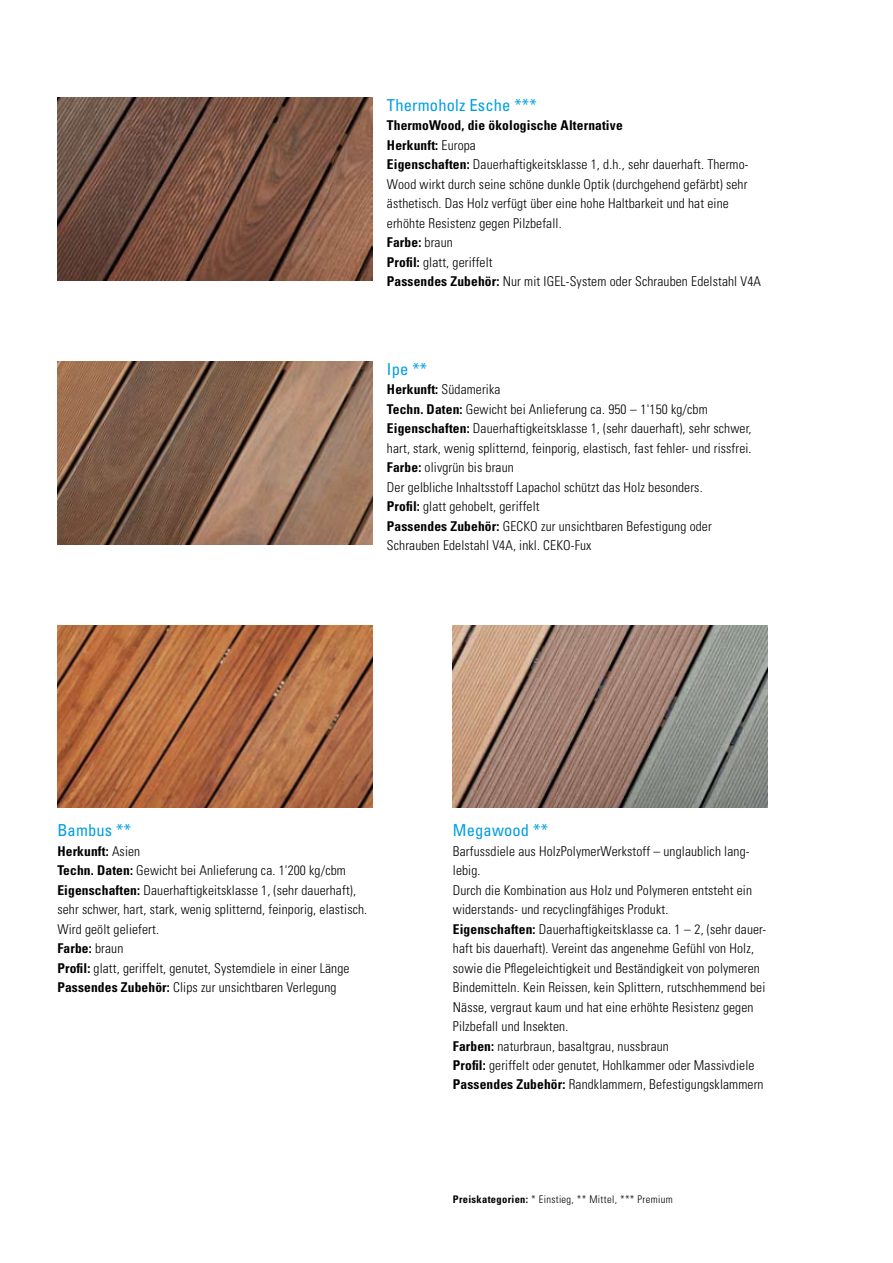
<style>
.page{position:relative;width:893px;height:1263px;background:#fff}
.page>*{position:absolute;margin:0;border:0;box-sizing:border-box;transform-origin:0 0}
.t1{font:condensed 16.5px "Univers";letter-spacing:.01em;color:#009ee0}
.t2{font:300 condensed 13.5px/19.5px "Univers";letter-spacing:.01em;color:#000}
.t3{font:300 condensed 10.5px "Univers";letter-spacing:.03em;color:#000}
.s1{font-weight:700}
</style>
<div class="page">
<img style="left:57px;top:98px;width:315px;height:183px">
<img style="left:57px;top:361px;width:315px;height:183px">
<img style="left:453px;top:625px;width:314px;height:183px">
<img style="left:57px;top:625px;width:315px;height:183px">
<p class="t1" style="left:387px;top:95px;width:151px">Thermoholz Esche ***</p>
<p class="t2" style="left:387px;top:116px;width:376px"><span class="s1">ThermoWood, die ökologische Alternative<br>Herkunft:</span> Europa<br><span class="s1">Eigenschaften:</span> Dauerhaftigkeitsklasse 1, d.h., sehr dauerhaft. Thermo-Wood wirkt durch seine schöne dunkle Optik (durchgehend gefärbt) sehr ästhetisch. Das Holz verfügt über eine hohe Haltbarkeit und hat eine erhöhte Resistenz gegen Pilzbefall.<br><span class="s1">Farbe:</span> braun<br><span class="s1">Profil:</span> glatt, geriffelt<br><span class="s1">Passendes Zubehör:</span> Nur mit IGEL-System oder Schrauben Edelstahl V4A</p>
<p class="t1" style="left:387px;top:358px;width:42px">Ipe **</p>
<p class="t2" style="left:387px;top:380px;width:366px"><span class="s1">Herkunft:</span> Südamerika<br><span class="s1">Techn. Daten:</span> Gewicht bei Anlieferung ca. 950 – 1'150 kg/cbm <span class="s1">Eigenschaften:</span> Dauerhaftigkeitsklasse 1, (sehr dauerhaft), sehr schwer, hart, stark, wenig splitternd, feinporig, elastisch, fast fehler- und rissfrei.<br><span class="s1">Farbe:</span> olivgrün bis braun<br>Der gelbliche Inhaltsstoff Lapachol schützt das Holz besonders.<br><span class="s1">Profil:</span> glatt gehobelt, geriffelt<br><span class="s1">Passendes Zubehör:</span> GECKO zur unsichtbaren Befestigung oder Schrauben Edelstahl V4A, inkl. CEKO-Fux</p>
<p class="t1" style="left:57px;top:820px;width:75px">Bambus **</p>
<p class="t2" style="left:57px;top:841px;width:311px"><span class="s1">Herkunft:</span> Asien<br><span class="s1">Techn. Daten:</span> Gewicht bei Anlieferung ca. 1'200 kg/cbm <span class="s1">Eigenschaften:</span> Dauerhaftigkeitsklasse 1, (sehr dauerhaft), sehr schwer, hart, stark, wenig splitternd, feinporig, elastisch.<br>Wird geölt geliefert.<br><span class="s1">Farbe:</span> braun<br><span class="s1">Profil:</span> glatt, geriffelt, genutet, Systemdiele in einer Länge <span class="s1">Passendes Zubehör:</span> Clips zur unsichtbaren Verlegung</p>
<p class="t1" style="left:453px;top:820px;width:97px">Megawood **</p>
<p class="t2" style="left:453px;top:841px;width:314px">Barfussdiele aus HolzPolymerWerkstoff – unglaublich lang&shy;lebig.<br>Durch die Kombination aus Holz und Polymeren entsteht ein widerstands- und recyclingfähiges Produkt.<br><span class="s1">Eigenschaften:</span> Dauerhaftigkeitsklasse ca. 1 – 2, (sehr dauer&shy;haft bis dauerhaft). Vereint das angenehme Gefühl von Holz, sowie die Pflegeleichtigkeit und Beständigkeit von polymeren Bindemitteln. Kein Reissen, kein Splittern, rutschhemmend bei Nässe, vergraut kaum und hat eine erhöhte Resistenz gegen Pilzbefall und Insekten.<br><span class="s1">Farben:</span> naturbraun, basaltgrau, nussbraun<br><span class="s1">Profil:</span> geriffelt oder genutet, Hohlkammer oder Massivdiele <span class="s1">Passendes Zubehör:</span> Randklammern, Befestigungsklammern</p>
<p class="t3" style="left:453px;top:1193px;width:221px"><span class="s1">Preiskategorien:</span> * Einstieg, ** Mittel, *** Premium</p>
</div>
